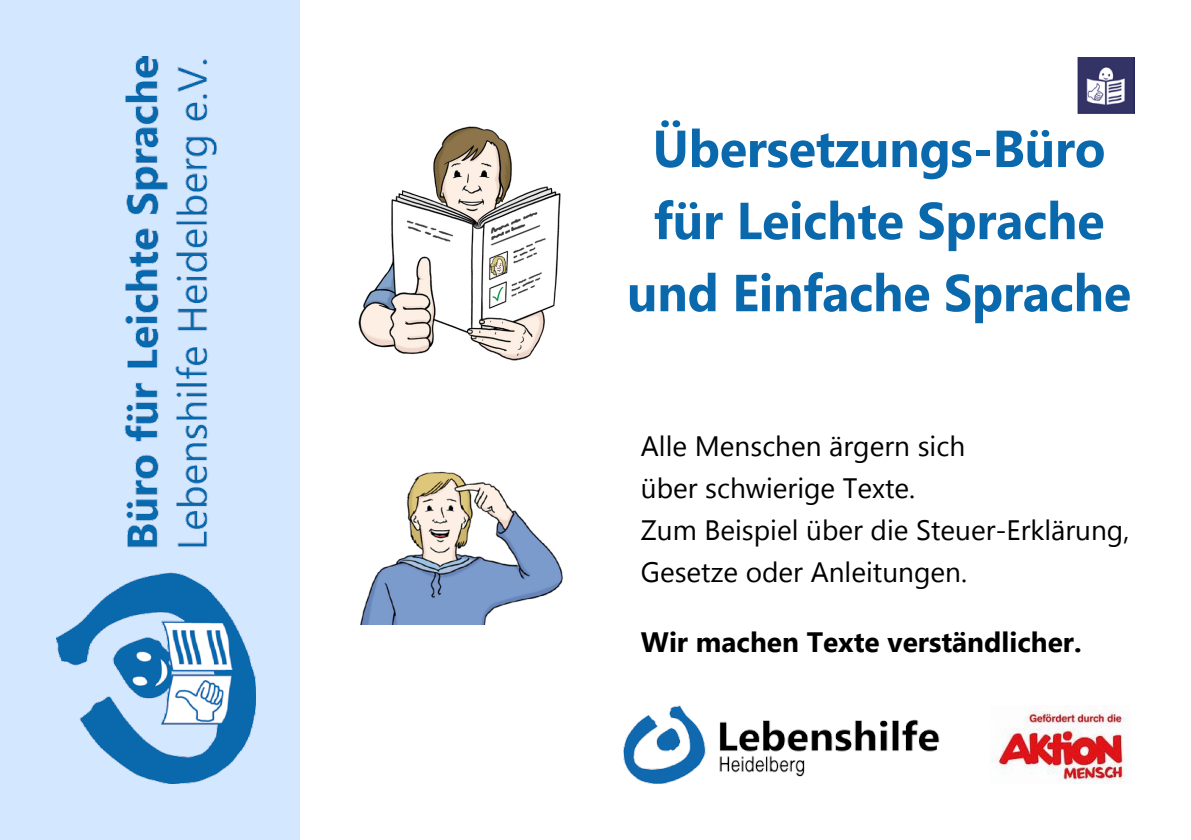
<style>
.page{position:relative;width:1191px;height:840px;background:#fff}
.page>*{position:absolute;margin:0;border:0;box-sizing:border-box;transform-origin:0 0}
.t1{font:700 52px/72px "Segoe UI";letter-spacing:-.005em;color:#0a69ad;text-align:center}
.t2{font:28px/42px "Segoe UI";color:#000}
.t3{font:700 28px "Segoe UI";color:#000}
</style>
<div class="page">
<div style="left:0;top:0;width:300px;height:839px;background:#d3e7ff"></div>
<img style="left:57px;top:57px;width:198px;height:725px">
<img style="left:624px;top:705px;width:316px;height:77px">
<img style="left:990px;top:705px;width:137px;height:77px">
<img style="left:358px;top:126px;width:203px;height:235px">
<img style="left:360px;top:471px;width:203px;height:153px">
<img style="left:1077px;top:57px;width:57px;height:56px">
<h1 class="t1" style="left:627px;top:110px;width:505px">Übersetzungs-Büro für Leichte Sprache und Einfache Sprache</h1>
<p class="t2" style="left:641px;top:423px;width:490px">Alle Menschen ärgern sich<br>über schwierige Texte.<br>Zum Beispiel über die Steuer-Erklärung,<br>Gesetze oder Anleitungen.</p>
<p class="t3" style="left:641px;top:621px;width:442px">Wir machen Texte verständlicher.</p>
</div>
